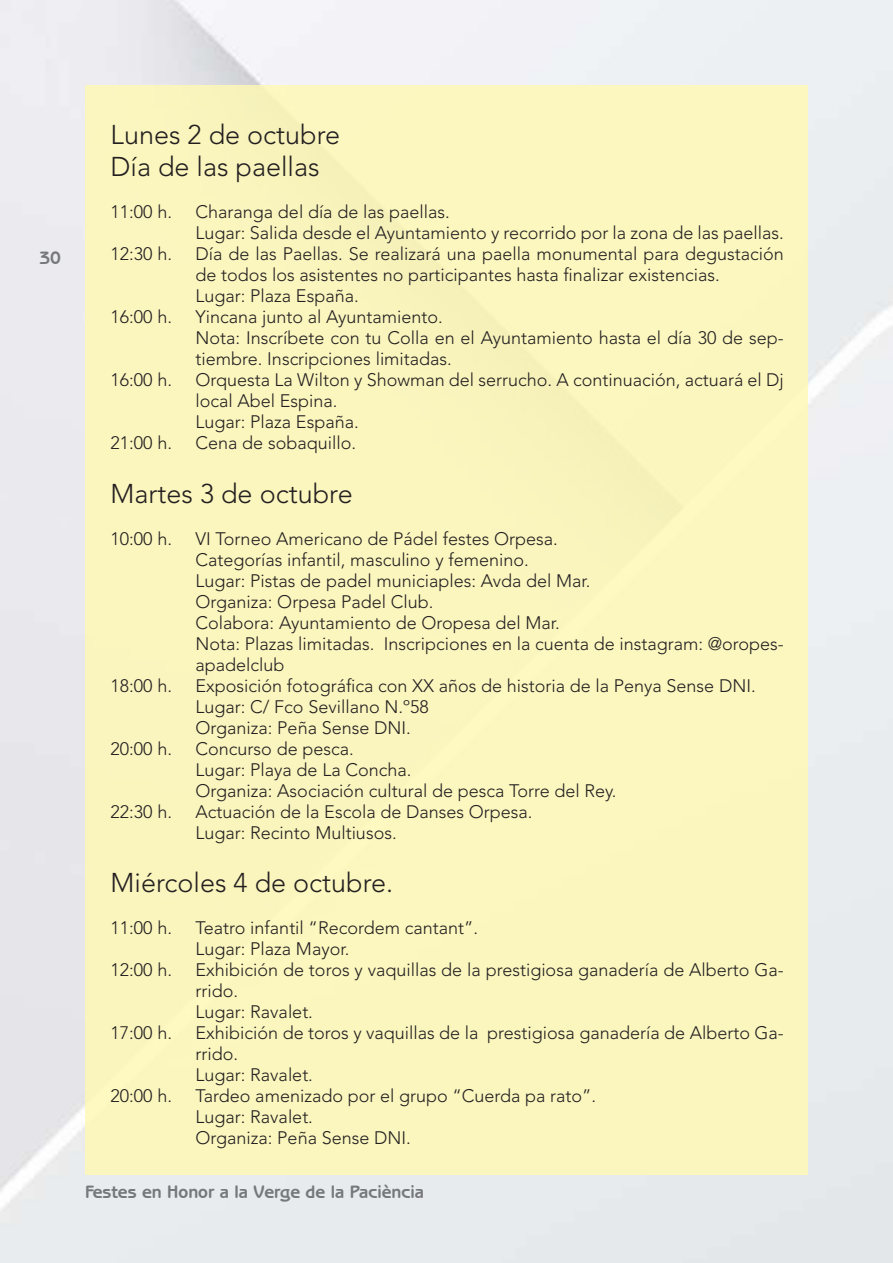
<style>
.page{position:relative;width:893px;height:1263px;background:#fff}
.page>*{position:absolute;margin:0;border:0;box-sizing:border-box;transform-origin:0 0}
.t1{font:300 27px/32.4px "Avenir LT Std";color:#231f20}
.t2{font:300 18px/21px "Avenir LT Std";color:#231f20}
.t3{font:700 18px "Benguiat Gothic IT Cby BT";color:#76787b}
</style>
<div class="page">
<div style="left:85px;top:85px;width:723px;height:1090px;background:#fbf6be"></div>
<p class="t3" style="left:39px;top:246px;width:23px">30</p>
<h1 class="t1" style="left:111px;top:118px;width:231px">Lunes 2 de octubre<br>Día de las paellas</h1>
<p class="t2" style="left:111px;top:201px;width:63px">11:00 h.</p>
<p class="t2" style="left:196px;top:201px;width:590px">Charanga del día de las paellas.<br>Lugar: Salida desde el Ayuntamiento y recorrido por la zona de las paellas.</p>
<p class="t2" style="left:111px;top:243px;width:63px">12:30 h.</p>
<p class="t2" style="left:196px;top:243px;width:590px">Día de las Paellas. Se realizará una paella monumental para degustación de todos los asistentes no participantes hasta finalizar existencias.<br>Lugar: Plaza España.</p>
<p class="t2" style="left:111px;top:306px;width:63px">16:00 h.</p>
<p class="t2" style="left:196px;top:306px;width:590px">Yincana junto al Ayuntamiento.<br>Nota: Inscríbete con tu Colla en el Ayuntamiento hasta el día 30 de sep&shy;tiembre. Inscripciones limitadas.</p>
<p class="t2" style="left:111px;top:369px;width:63px">16:00 h.</p>
<p class="t2" style="left:196px;top:369px;width:590px">Orquesta La Wilton y Showman del serrucho. A continuación, actuará el Dj local Abel Espina.<br>Lugar: Plaza España.</p>
<p class="t2" style="left:111px;top:432px;width:63px">21:00 h.</p>
<p class="t2" style="left:196px;top:432px;width:162px">Cena de sobaquillo.</p>
<h1 class="t1" style="left:111px;top:477px;width:244px">Martes 3 de octubre</h1>
<p class="t2" style="left:111px;top:528px;width:63px">10:00 h.</p>
<p class="t2" style="left:196px;top:528px;width:590px">VI Torneo Americano de Pádel festes Orpesa.<br>Categorías infantil, masculino y femenino.<br>Lugar: Pistas de padel municiaples: Avda del Mar.<br>Organiza: Orpesa Padel Club.<br>Colabora: Ayuntamiento de Oropesa del Mar.<br>Nota: Plazas limitadas. Inscripciones en la cuenta de instagram: @oropes&shy;apadelclub</p>
<p class="t2" style="left:111px;top:675px;width:63px">18:00 h.</p>
<p class="t2" style="left:196px;top:675px;width:562px">Exposición fotográfica con XX años de historia de la Penya Sense DNI.<br>Lugar: C/ Fco Sevillano N.º58<br>Organiza: Peña Sense DNI.</p>
<p class="t2" style="left:111px;top:738px;width:63px">20:00 h.</p>
<p class="t2" style="left:196px;top:738px;width:422px">Concurso de pesca.<br>Lugar: Playa de La Concha.<br>Organiza: Asociación cultural de pesca Torre del Rey.</p>
<p class="t2" style="left:111px;top:801px;width:63px">22:30 h.</p>
<p class="t2" style="left:196px;top:801px;width:338px">Actuación de la Escola de Danses Orpesa.<br>Lugar: Recinto Multiusos.</p>
<h1 class="t1" style="left:111px;top:867px;width:284px">Miércoles 4 de octubre.</h1>
<p class="t2" style="left:111px;top:917px;width:63px">11:00 h.</p>
<p class="t2" style="left:196px;top:917px;width:284px">Teatro infantil “Recordem cantant”.<br>Lugar: Plaza Mayor.</p>
<p class="t2" style="left:111px;top:959px;width:63px">12:00 h.</p>
<p class="t2" style="left:196px;top:959px;width:590px">Exhibición de toros y vaquillas de la prestigiosa ganadería de Alberto Ga&shy;rrido.<br>Lugar: Ravalet.</p>
<p class="t2" style="left:111px;top:1022px;width:63px">17:00 h.</p>
<p class="t2" style="left:196px;top:1022px;width:590px">Exhibición de toros y vaquillas de la prestigiosa ganadería de Alberto Ga&shy;rrido.<br>Lugar: Ravalet.</p>
<p class="t2" style="left:111px;top:1085px;width:63px">20:00 h.</p>
<p class="t2" style="left:196px;top:1085px;width:402px">Tardeo amenizado por el grupo “Cuerda pa rato”.<br>Lugar: Ravalet.<br>Organiza: Peña Sense DNI.</p>
<p class="t3" style="left:85px;top:1181px;width:341px">Festes en Honor a la Verge de la Paciència</p>
</div>
